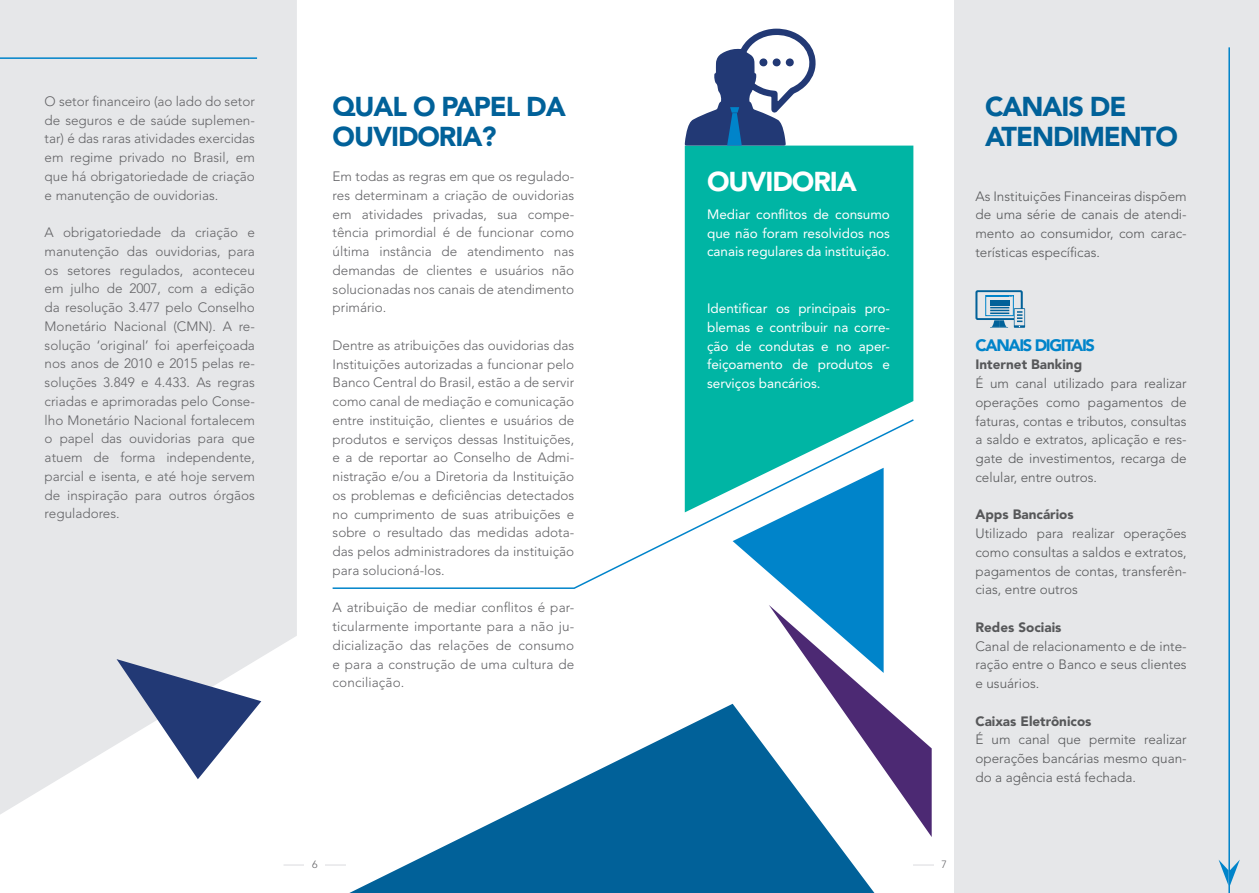
<style>
.page{position:relative;width:1259px;height:893px;background:#fff}
.page>*{position:absolute;margin:0;border:0;box-sizing:border-box;transform-origin:0 0}
.t1{font:900 27.15px/29.4px "Avenir LT Std";letter-spacing:-.04em;color:#016199}
.t2{font:900 27.15px "Avenir LT Std";letter-spacing:-.04em;color:#fff}
.t3{font:900 16.5px "Avenir LT Std";letter-spacing:-.08em;color:#0084ca}
.t4{font:300 13.5px/18.8px "Avenir LT Std";color:#636366;text-align:justify}
.t5{font:300 13.5px/18.8px "Avenir LT Std";color:#57585a;text-align:justify}
.t6{font:13.5px/18.8px "Avenir LT Std";color:#fff;text-align:justify}
.t7{font:900 13.5px "Avenir LT Std";color:#57585a}
.t8{font:300 10.5px "Avenir LT Std";color:#636366}
</style>
<div class="page">
<hr style="left:283px;top:864px;width:63px;height:2px;background:#e6e7e9">
<hr style="left:913px;top:864px;width:62px;height:2px;background:#e6e7e9">
<div style="left:305px;top:857px;width:20px;height:16px;background:#fff"></div>
<div style="left:934px;top:857px;width:20px;height:16px;background:#fff"></div>
<div style="left:685px;top:146px;width:228px;height:272px;background:#00b5a4"></div>
<div style="left:0;top:0;width:297px;height:814px;background:#e6e7e9"></div>
<hr style="left:0;top:57px;width:257px;height:2px;background:#0084ca">
<svg style="left:117px;top:659px;width:144px;height:120px"></svg>
<svg style="left:332px;top:418px;width:582px;height:171px"></svg>
<div style="left:954px;top:0;width:305px;height:893px;background:#e6e7e9"></div>
<svg style="left:732px;top:468px;width:199px;height:368px"></svg>
<hr style="left:1228px;top:47px;width:2px;height:846px;background:#0084ca">
<svg style="left:1218px;top:860px;width:21px;height:25px"></svg>
<svg style="left:684px;top:29px;width:132px;height:117px"></svg>
<svg style="left:349px;top:704px;width:525px;height:189px"></svg>
<svg style="left:975px;top:290px;width:47px;height:30px"></svg>
<svg style="left:977px;top:292px;width:43px;height:26px"></svg>
<svg style="left:990px;top:320px;width:18px;height:8px"></svg>
<svg style="left:1014px;top:308px;width:11px;height:20px"></svg>
<svg style="left:1014px;top:309px;width:10px;height:16px"></svg>
<div style="left:985px;top:295px;width:28px;height:21px;border:1px solid #0084ca"></div>
<svg style="left:985px;top:296px;width:28px;height:1px"></svg>
<div style="left:990px;top:300px;width:19px;height:6px;background:#016199"></div>
<svg style="left:990px;top:307px;width:19px;height:7px"></svg>
<svg style="left:1017px;top:311px;width:5px;height:16px"></svg>
<p class="t4" style="left:45px;top:92px;width:212px">O setor financeiro (ao lado do setor de seguros e de saúde suplemen&shy;tar) é das raras atividades exercidas em regime privado no Brasil, em que há obrigatoriedade de criação e manutenção de ouvidorias.</p>
<p class="t4" style="left:45px;top:223px;width:212px">A obrigatoriedade da criação e manutenção das ouvidorias, para os setores regulados, aconteceu em julho de 2007, com a edição da resolução 3.477 pelo Conselho Monetário Nacional (CMN). A re&shy;solução ‘original’ foi aperfeiçoada nos anos de 2010 e 2015 pelas re&shy;soluções 3.849 e 4.433. As regras criadas e aprimoradas pelo Conse&shy;lho Monetário Nacional fortalecem o papel das ouvidorias para que atuem de forma independente, parcial e isenta, e até hoje servem de inspiração para outros órgãos reguladores.</p>
<h1 class="t1" style="left:333px;top:92px;width:235px">QUAL O PAPEL DA<br>OUVIDORIA?</h1>
<p class="t4" style="left:333px;top:167px;width:243px">Em todas as regras em que os regulado&shy;res determinam a criação de ouvidorias em atividades privadas, sua compe&shy;tência primordial é de funcionar como última instância de atendimento nas demandas de clientes e usuários não solucionadas nos canais de atendimento primário.</p>
<p class="t4" style="left:333px;top:336px;width:243px">Dentre as atribuições das ouvidorias das Instituições autorizadas a funcionar pelo Banco Central do Brasil, estão a de servir como canal de mediação e comunicação entre instituição, clientes e usuários de produtos e serviços dessas Instituições, e a de reportar ao Conselho de Admi&shy;nistração e/ou a Diretoria da Instituição os problemas e deficiências detectados no cumprimento de suas atribuições e sobre o resultado das medidas adota&shy;das pelos administradores da instituição para solucioná-los.</p>
<p class="t4" style="left:333px;top:598px;width:243px">A atribuição de mediar conflitos é par&shy;ticularmente importante para a não ju&shy;dicialização das relações de consumo e para a construção de uma cultura de conciliação.</p>
<h1 class="t2" style="left:707px;top:165px;width:151px">OUVIDORIA</h1>
<p class="t6" style="left:707px;top:205px;width:184px">Mediar conflitos de consumo que não foram resolvidos nos canais regulares da instituição.</p>
<p class="t6" style="left:707px;top:299px;width:184px">Identificar os principais pro&shy;blemas e contribuir na corre&shy;ção de condutas e no aper&shy;feiçoamento de produtos e serviços bancários.</p>
<h1 class="t1" style="left:985px;top:92px;width:194px">CANAIS DE<br>ATENDIMENTO</h1>
<p class="t5" style="left:975px;top:187px;width:213px">As Instituições Financeiras dispõem de uma série de canais de atendi&shy;mento ao consumidor, com carac&shy;terísticas específicas.</p>
<p class="t3" style="left:975px;top:335px;width:121px">CANAIS DIGITAIS</p>
<p class="t7" style="left:975px;top:356px;width:108px">Internet Banking</p>
<p class="t5" style="left:975px;top:374px;width:213px">É um canal utilizado para realizar operações como pagamentos de faturas, contas e tributos, consultas a saldo e extratos, aplicação e res&shy;gate de investimentos, recarga de celular, entre outros.</p>
<p class="t7" style="left:975px;top:506px;width:100px">Apps Bancários</p>
<p class="t5" style="left:975px;top:524px;width:213px">Utilizado para realizar operações como consultas a saldos e extratos, pagamentos de contas, transferên&shy;cias, entre outros</p>
<p class="t7" style="left:975px;top:619px;width:88px">Redes Sociais</p>
<p class="t5" style="left:975px;top:637px;width:213px">Canal de relacionamento e de inte&shy;ração entre o Banco e seus clientes e usuários.</p>
<p class="t7" style="left:975px;top:713px;width:118px">Caixas Eletrônicos</p>
<p class="t5" style="left:975px;top:730px;width:213px">É um canal que permite realizar operações bancárias mesmo quan&shy;do a agência está fechada.</p>
<p class="t8" style="left:312px;top:859px;width:7px">6</p>
<p class="t8" style="left:941px;top:859px;width:7px">7</p>
</div>
